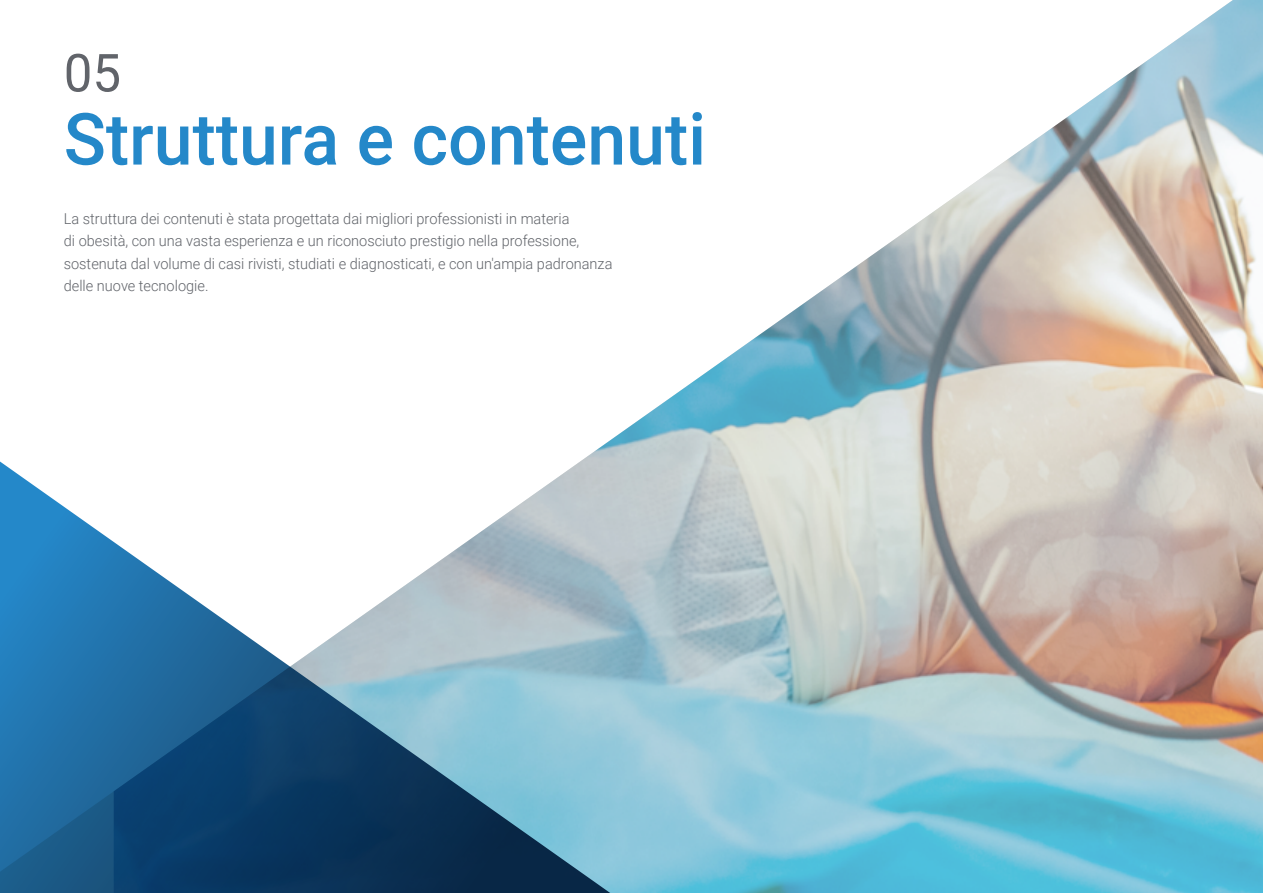
<style>
.page{position:relative;width:1263px;height:893px;background:#fff}
.page>*{position:absolute;margin:0;border:0;box-sizing:border-box;transform-origin:0 0}
.t1{font:500 72px "Roboto";color:#2488c9}
.t2{font:52.5px "Roboto";color:#61646a}
.t3{font:300 15px/22.5px "Roboto";color:#61646a}
</style>
<div class="page">
<img style="left:602px;top:0;width:661px;height:893px">
<svg style="left:0;top:446px;width:640px;height:447px"></svg>
<h2 class="t2" style="left:64px;top:36px;width:59px">05</h2>
<h1 class="t1" style="left:64px;top:89px;width:644px">Struttura e contenuti</h1>
<p class="t3" style="left:64px;top:207px;width:550px">La struttura dei contenuti è stata progettata dai migliori professionisti in materia<br>di obesità, con una vasta esperienza e un riconosciuto prestigio nella professione, sostenuta dal volume di casi rivisti, studiati e diagnosticati, e con un'ampia padronanza delle nuove tecnologie.</p>
</div>
